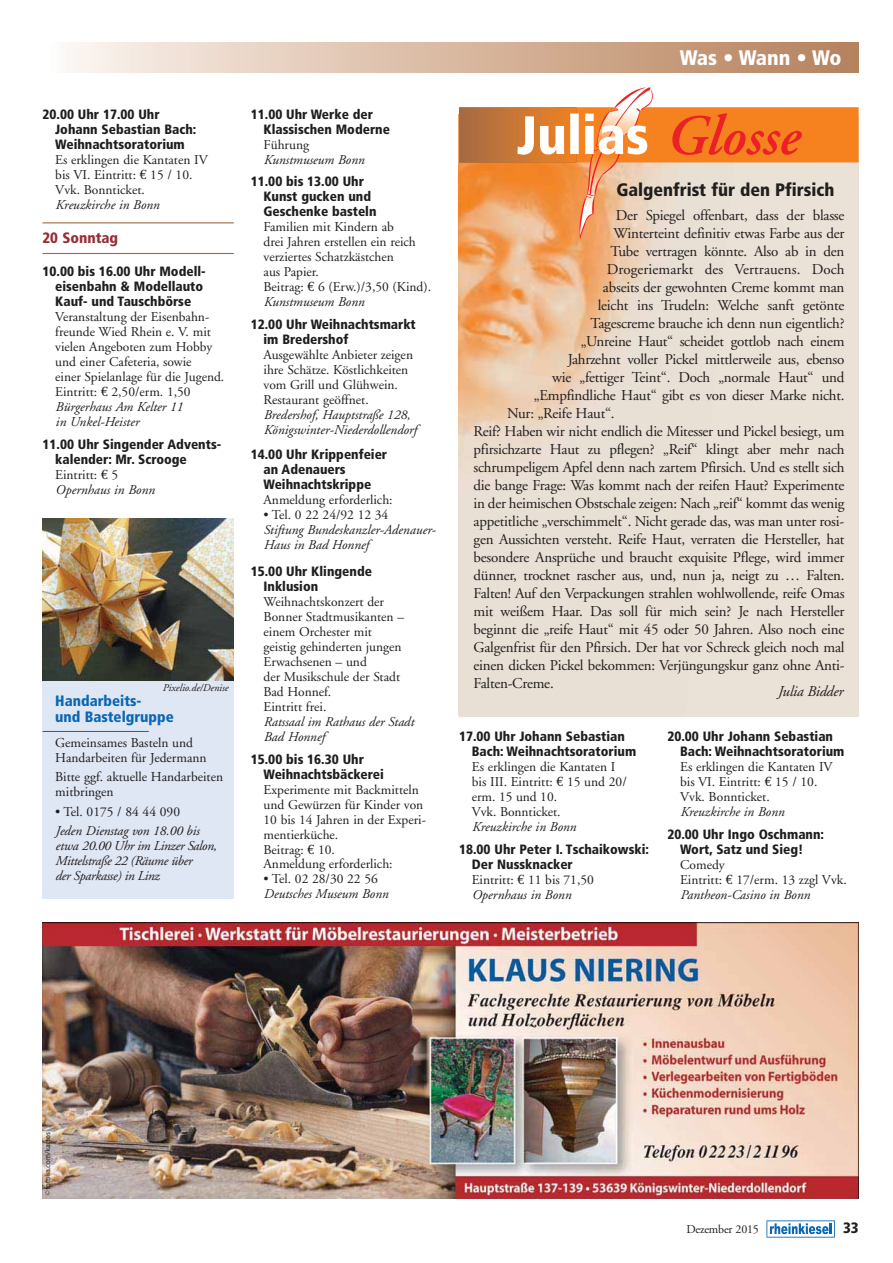
<style>
.page{position:relative;width:893px;height:1263px;background:#fff}
.page>*{position:absolute;margin:0;border:0;box-sizing:border-box;transform-origin:0 0}
.t1{font:900 condensed 54px "Frutiger";color:#fff}
.t2{font:900 condensed 21px "Frutiger";letter-spacing:-.015em;color:#fff}
.t3{font:900 condensed 18px "Frutiger";color:#201d1d}
.t4{font:15px "Adobe Garamond";letter-spacing:-.015em;color:#201d1d}
.t5{font:15px "Adobe Garamond";letter-spacing:.005em;color:#201d1d}
.t6{font:900 condensed 15px/16.5px "Frutiger";color:#0a67b2}
.t7{font:italic 15px "Adobe Garamond";letter-spacing:-.015em;color:#201d1d}
.t8{font:900 condensed 15px "Frutiger";color:#962e34}
.t9{font:900 condensed 15px "Frutiger";color:#201d1d}
.t10{font:13.5px/15px "Adobe Garamond";color:#201d1d}
.t11{font:900 condensed 13.5px/15px "Frutiger";color:#201d1d}
.t12{font:italic 13.5px/15px "Adobe Garamond";color:#201d1d}
.t13{font:italic 13.5px/15px "Adobe Garamond";letter-spacing:-.025em;color:#201d1d}
.t14{font:12px "Adobe Garamond";letter-spacing:-.015em;color:#201d1d}
.t15{font:italic 10.5px "Adobe Garamond";color:#201d1d}
.s1{font-family:"Euro Serif"}
.s2{font-style:italic}
.s3{font-style:normal}
.s4{font-family:"Euro Serif";font-style:normal}
.s5{font-family:"Adobe Garamond";font-weight:600;font-style:italic;font-stretch:normal;font-size:57px;color:#ec2027}
</style>
<div class="page">
<div style="left:43px;top:43px;width:815px;height:30px;background:linear-gradient(to right,#fdf6f1,#b57f58)"></div>
<hr style="left:43px;top:222px;width:191px;height:1px;background:#a46941">
<hr style="left:43px;top:253px;width:191px;height:1px;background:#a46941">
<svg style="left:766px;top:1220px;width:69px;height:18px"></svg>
<img style="left:43px;top:923px;width:815px;height:276px">
<div style="left:459px;top:115px;width:399px;height:602px;background:#ebe2d7"></div>
<img style="left:459px;top:163px;width:212px;height:307px">
<div style="left:556px;top:107px;width:302px;height:56px;background:#f5821f"></div>
<div style="left:459px;top:107px;width:118px;height:56px;background:linear-gradient(to right,#a56b45,#f08223)"></div>
<svg style="left:579px;top:87px;width:75px;height:152px"></svg>
<div style="left:43px;top:666px;width:191px;height:233px;background:#dfe6f4"></div>
<hr style="left:43px;top:731px;width:106px;height:1px;background:#0a67b2">
<img style="left:43px;top:519px;width:191px;height:161px">
<p class="t11" style="left:55px;top:108px;width:143px;text-indent:-13px">20.00 Uhr 17.00 Uhr<br>Johann Sebastian Bach:<br>Weihnachtsoratorium</p>
<p class="t10" style="left:55px;top:153px;width:154px">Es erklingen die Kantaten IV bis VI. Eintritt: <span class="s1">€</span> 15 / 10.<br>Vvk. Bonnticket.</p>
<p class="t12" style="left:55px;top:198px;width:106px">Kreuzkirche in Bonn</p>
<p class="t8" style="left:43px;top:232px;width:77px">20 Sonntag</p>
<p class="t11" style="left:55px;top:265px;width:152px;text-indent:-13px">10.00 bis 16.00 Uhr Modell - eisenbahn &amp; Modellauto<br>Kauf- und Tauschbörse</p>
<p class="t10" style="left:55px;top:311px;width:171px">Veranstaltung der Eisenbahn - freunde Wied Rhein e. V. mit vielen Angeboten zum Hobby und einer Cafeteria, sowie<br>einer Spielanlage für die Jugend.<br>Eintritt: <span class="s1">€</span> 2,50/erm. 1,50<br><span class="s2">Bürgerhaus Am Kelter 11<br>in Unkel-Heister</span></p>
<p class="t11" style="left:55px;top:438px;width:167px;text-indent:-13px">11.00 Uhr Singender Advents - kalender: Mr. Scrooge</p>
<p class="t12" style="left:55px;top:468px;width:101px"><span class="s3">Eintritt:</span> <span class="s4">€</span> <span class="s3">5<br></span>Opernhaus in Bonn</p>
<p class="t15" style="left:162px;top:683px;width:67px">Pixelio.de/Denise</p>
<p class="t6" style="left:55px;top:694px;width:120px">Handarbeits-<br>und Bastelgruppe</p>
<p class="t10" style="left:55px;top:737px;width:153px">Gemeinsames Basteln und<br>Handarbeiten für Jedermann</p>
<p class="t10" style="left:55px;top:771px;width:169px">Bitte ggf. aktuelle Handarbeiten mitbringen</p>
<p class="t10" style="left:55px;top:805px;width:126px">• Tel. 0175 / 84 44 090</p>
<p class="t13" style="left:55px;top:824px;width:163px">Jeden Dienstag von 18.00 bis etwa 20.00 Uhr im Linzer Salon,<br>Mittelstraße 22 (Räume über<br>der Sparkasse) in Linz</p>
<p class="t11" style="left:264px;top:108px;width:128px;text-indent:-13px">11.00 Uhr Werke der<br>Klassischen Moderne</p>
<p class="t10" style="left:264px;top:138px;width:47px">Führung</p>
<p class="t12" style="left:264px;top:153px;width:102px">Kunstmuseum Bonn</p>
<p class="t11" style="left:264px;top:175px;width:115px;text-indent:-13px">11.00 bis 13.00 Uhr<br>Kunst gucken und<br>Geschenke basteln</p>
<p class="t10" style="left:264px;top:221px;width:169px">Familien mit Kindern ab<br>drei Jahren erstellen ein reich verziertes Schatzkästchen<br>aus Papier.<br>Beitrag: <span class="s1">€</span> 6 (Erw.)/3,50 (Kind).<br><span class="s2">Kunstmuseum Bonn</span></p>
<p class="t11" style="left:264px;top:318px;width:154px;text-indent:-13px">12.00 Uhr Weihnachtsmarkt im Bredershof</p>
<p class="t10" style="left:264px;top:348px;width:151px">Ausgewählte Anbieter zeigen ihre Schätze. Köstlichkeiten vom Grill und Glühwein.<br>Restaurant geöffnet.</p>
<p class="t12" style="left:264px;top:408px;width:155px">Bredershof, Hauptstraße 128,<br>Königswinter-Niederdollendorf</p>
<p class="t11" style="left:264px;top:448px;width:125px;text-indent:-13px">14.00 Uhr Krippenfeier an Adenauers<br>Weihnachtskrippe</p>
<p class="t10" style="left:264px;top:494px;width:131px">Anmeldung erforderlich:</p>
<p class="t10" style="left:264px;top:509px;width:126px">• Tel. 0 22 24/92 12 34</p>
<p class="t12" style="left:264px;top:524px;width:174px">Stiftung Bundeskanzler-Adenauer-<br>Haus in Bad Honnef</p>
<p class="t11" style="left:264px;top:565px;width:110px;text-indent:-13px">15.00 Uhr Klingende<br>Inklusion</p>
<p class="t10" style="left:264px;top:596px;width:142px">Weihnachtskonzert der<br>Bonner Stadtmusikanten – einem Orchester mit geistig gehinderten jungen<br>Erwachsenen – und<br>der Musikschule der Stadt<br>Bad Honnef.<br>Eintritt frei.</p>
<p class="t12" style="left:264px;top:716px;width:152px">Ratssaal im Rathaus der Stadt<br>Bad Honnef</p>
<p class="t11" style="left:264px;top:752px;width:122px;text-indent:-13px">15.00 bis 16.30 Uhr<br>Weihnachtsbäckerei</p>
<p class="t10" style="left:264px;top:783px;width:164px">Experimente mit Backmitteln und Gewürzen für Kinder von<br>10 bis 14 Jahren in der Experi - mentierküche.<br>Beitrag: <span class="s1">€</span> 10.<br>Anmeldung erforderlich:</p>
<p class="t10" style="left:264px;top:873px;width:116px">• Tel. 02 28/30 22 56</p>
<p class="t12" style="left:264px;top:888px;width:126px">Deutsches Museum Bonn</p>
<h2 class="t2" style="left:680px;top:49px;width:163px">Was • Wann • Wo</h2>
<h1 class="t1" style="left:516px;top:114px;width:283px">Julias <span class="s5">Glosse</span></h1>
<p class="t3" style="left:616px;top:183px;width:219px">Galgenfrist für den Pfirsich</p>
<p class="t4" style="left:616px;top:209px;width:230px">Der Spiegel offenbart, dass der blasse</p>
<p class="t4" style="left:613px;top:227px;width:232px">Winter teint definitiv etwas Farbe aus der</p>
<p class="t4" style="left:611px;top:245px;width:235px">Tube vertragen könnte. Also ab in den</p>
<p class="t5" style="left:607px;top:263px;width:239px">Drogeriemarkt des Vertrauens. Doch</p>
<p class="t4" style="left:603px;top:281px;width:243px">abseits der gewohnten Creme kommt man</p>
<p class="t4" style="left:598px;top:299px;width:248px">leicht ins Trudeln: Welche sanft getönte</p>
<p class="t4" style="left:590px;top:317px;width:256px">Tagescreme brauche ich denn nun eigentlich?</p>
<p class="t4" style="left:581px;top:335px;width:265px">„Unreine Haut“ scheidet gottlob nach einem</p>
<p class="t4" style="left:568px;top:353px;width:278px">Jahrzehnt voller Pickel mittlerweile aus, ebenso</p>
<p class="t4" style="left:552px;top:371px;width:294px">wie „fettiger Teint“. Doch „normale Haut“ und</p>
<p class="t4" style="left:534px;top:389px;width:312px">„Empfindliche Haut“ gibt es von dieser Marke nicht.</p>
<p class="t4" style="left:507px;top:407px;width:109px">Nur: „Reife Haut“.</p>
<p class="t4" style="left:474px;top:425px;width:372px">Reif? Haben wir nicht endlich die Mitesser und Pickel besiegt, um</p>
<p class="t4" style="left:474px;top:443px;width:372px">pfirsichzarte Haut zu pflegen? „Reif“ klingt aber mehr nach</p>
<p class="t4" style="left:474px;top:461px;width:372px">schrumpeligem Apfel denn nach zartem Pfirsich. Und es stellt sich</p>
<p class="t4" style="left:474px;top:479px;width:372px">die bange Frage: Was kommt nach der reifen Haut? Experimente</p>
<p class="t4" style="left:474px;top:497px;width:372px">in der heimischen Obstschale zeigen: Nach „reif“ kommt das wenig</p>
<p class="t4" style="left:474px;top:515px;width:372px">appetitliche „verschimmelt“. Nicht gerade das, was man unter rosi-</p>
<p class="t4" style="left:474px;top:533px;width:372px">gen Aussichten versteht. Reife Haut, verraten die Hersteller, hat</p>
<p class="t4" style="left:474px;top:551px;width:372px">besondere Ansprüche und braucht exquisite Pflege, wird immer</p>
<p class="t4" style="left:474px;top:569px;width:372px">dünner, trocknet rascher aus, und, nun ja, neigt zu … Falten.</p>
<p class="t4" style="left:474px;top:587px;width:372px">Falten! Auf den Verpackungen strahlen wohlwollende, reife Omas</p>
<p class="t4" style="left:474px;top:605px;width:372px">mit weißem Haar. Das soll für mich sein? Je nach Hersteller</p>
<p class="t4" style="left:474px;top:623px;width:372px">beginnt die „reife Haut“ mit 45 oder 50 Jahren. Also noch eine</p>
<p class="t4" style="left:474px;top:641px;width:373px">Galgenfrist für den Pfirsich. Der hat vor Schreck gleich noch mal</p>
<p class="t4" style="left:474px;top:659px;width:372px">einen dicken Pickel bekommen: Verjüngungskur ganz ohne Anti-</p>
<p class="t4" style="left:474px;top:677px;width:82px">Falten-Creme.</p>
<p class="t7" style="left:777px;top:686px;width:67px">Julia Bidder</p>
<p class="t11" style="left:472px;top:730px;width:166px;text-indent:-13px">17.00 Uhr Johann Sebastian<br>Bach: Weihnachtsoratorium</p>
<p class="t10" style="left:472px;top:761px;width:156px">Es erklingen die Kantaten I bis III. Eintritt: <span class="s1">€</span> 15 und 20/ erm. 15 und 10.<br>Vvk. Bonnticket.</p>
<p class="t12" style="left:472px;top:821px;width:106px">Kreuzkirche in Bonn</p>
<p class="t11" style="left:472px;top:842px;width:179px;text-indent:-13px">18.00 Uhr Peter I. Tschaikowski:<br>Der Nussknacker</p>
<p class="t10" style="left:472px;top:873px;width:124px">Eintritt: <span class="s1">€</span> 11 bis 71,50<br><span class="s2">Opernhaus in Bonn</span></p>
<p class="t11" style="left:680px;top:730px;width:166px;text-indent:-13px">20.00 Uhr Johann Sebastian<br>Bach: Weihnachtsoratorium</p>
<p class="t10" style="left:680px;top:761px;width:154px">Es erklingen die Kantaten IV bis VI. Eintritt: <span class="s1">€</span> 15 / 10.<br>Vvk. Bonnticket.</p>
<p class="t12" style="left:680px;top:806px;width:106px">Kreuzkirche in Bonn</p>
<p class="t11" style="left:667px;top:827px;width:158px;text-align:center">20.00 Uhr Ingo Oschmann:<br>Wort, Satz und Sieg!</p>
<p class="t10" style="left:680px;top:858px;width:168px">Comedy<br>Eintritt: <span class="s1">€</span> 17/erm. 13 zzgl Vvk.<br><span class="s2">Pantheon-Casino in Bonn</span></p>
<p class="t14" style="left:686px;top:1224px;width:74px">Dezember 2015</p>
<p class="t9" style="left:843px;top:1222px;width:17px">33</p>
</div>
